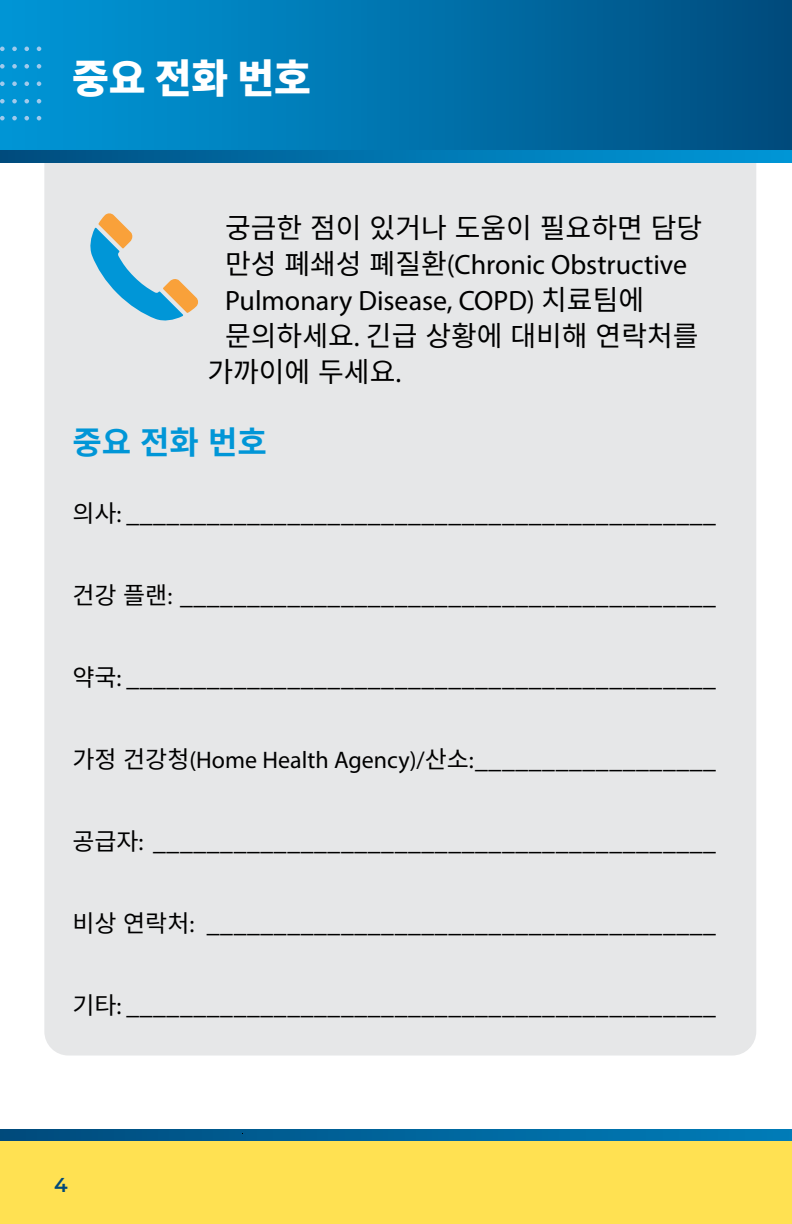
<style>
.page{position:relative;width:792px;height:1224px;background:#fff}
.page>*{position:absolute;margin:0;border:0;box-sizing:border-box;transform-origin:0 0}
.t1{font:900 40px "Noto Sans CJ Kkr";color:#fff}
.t2{font:700 32px "Noto Sans CJ Kkr";color:#0096d7}
.t3{font:28px "Myriad Pro";color:#000}
.t4{font:28px "Noto Sans CJ Kkr";color:#000}
.t5{font:24px "Noto Sans CJ Kkr";color:#000}
.t6{font:600 20px "Montserrat";color:#004879}
.s1{font-family:"Noto Sans CJ Kkr"}
.s2{font-family:"Myriad Pro"}
</style>
<div class="page">
<div style="left:0;top:0;width:792px;height:153px;background:linear-gradient(to right,#0098d9,#004e80)"></div>
<svg style="left:24px;top:64px;width:5px;height:5px"></svg>
<svg style="left:24px;top:81px;width:5px;height:5px"></svg>
<svg style="left:24px;top:99px;width:5px;height:5px"></svg>
<svg style="left:24px;top:47px;width:5px;height:4px"></svg>
<svg style="left:37px;top:64px;width:4px;height:5px"></svg>
<svg style="left:37px;top:81px;width:4px;height:5px"></svg>
<svg style="left:37px;top:99px;width:4px;height:5px"></svg>
<svg style="left:37px;top:47px;width:4px;height:4px"></svg>
<svg style="left:0;top:64px;width:5px;height:5px"></svg>
<svg style="left:0;top:81px;width:5px;height:5px"></svg>
<svg style="left:0;top:99px;width:5px;height:5px"></svg>
<svg style="left:0;top:47px;width:5px;height:4px"></svg>
<svg style="left:12px;top:64px;width:5px;height:5px"></svg>
<svg style="left:12px;top:81px;width:5px;height:5px"></svg>
<svg style="left:12px;top:99px;width:5px;height:5px"></svg>
<svg style="left:12px;top:47px;width:5px;height:4px"></svg>
<svg style="left:24px;top:116px;width:5px;height:4px"></svg>
<svg style="left:37px;top:116px;width:4px;height:4px"></svg>
<svg style="left:0;top:116px;width:5px;height:4px"></svg>
<svg style="left:12px;top:116px;width:5px;height:4px"></svg>
<div style="left:0;top:1135px;width:792px;height:89px;background:#ffe152"></div>
<svg style="left:0;top:1129px;width:792px;height:12px;background:#00639a"></svg>
<div style="left:44px;top:162px;width:712px;height:894px;background:#e6e7e8"></div>
<svg style="left:89px;top:213px;width:110px;height:109px;background:#b3cdd2"></svg>
<svg style="left:0;top:151px;width:792px;height:11px;background:#0073ad"></svg>
<h2 class="t1" style="left:72px;top:56px;width:241px">중요 전화 번호</h2>
<p class="t4" style="left:225px;top:212px;width:479px">궁금한 점이 있거나 도움이 필요하면 담당</p>
<p class="t3" style="left:225px;top:247px;width:464px"><span class="s1">만성 폐쇄성 폐질환</span>(Chronic Obstructive</p>
<p class="t3" style="left:225px;top:283px;width:421px">Pulmonary Disease, COPD) <span class="s1">치료팀에</span></p>
<p class="t4" style="left:225px;top:320px;width:475px">문의하세요<span class="s2">.</span> 긴급 상황에 대비해 연락처를</p>
<p class="t4" style="left:207px;top:356px;width:195px">가까이에 두세요<span class="s2">.</span></p>
<p class="t2" style="left:72px;top:424px;width:196px">중요 전화 번호</p>
<p class="t5" style="left:72px;top:499px;width:645px">의사<span class="s2">:</span> ____________________________________________</p>
<p class="t5" style="left:72px;top:581px;width:645px">건강 플랜<span class="s2">:</span> ________________________________________</p>
<p class="t5" style="left:72px;top:663px;width:645px">약국<span class="s2">:</span> ____________________________________________</p>
<p class="t5" style="left:72px;top:745px;width:645px">가정 건강청<span class="s2">(Home Health Agency)/</span>산소<span class="s2">:</span> __________________</p>
<p class="t5" style="left:72px;top:827px;width:645px">공급자<span class="s2">:</span> __________________________________________</p>
<p class="t5" style="left:72px;top:909px;width:645px">비상 연락처<span class="s2">:</span> ______________________________________</p>
<p class="t5" style="left:72px;top:991px;width:645px">기타<span class="s2">:</span> ____________________________________________</p>
<p class="t6" style="left:54px;top:1171px;width:15px">4</p>
</div>
